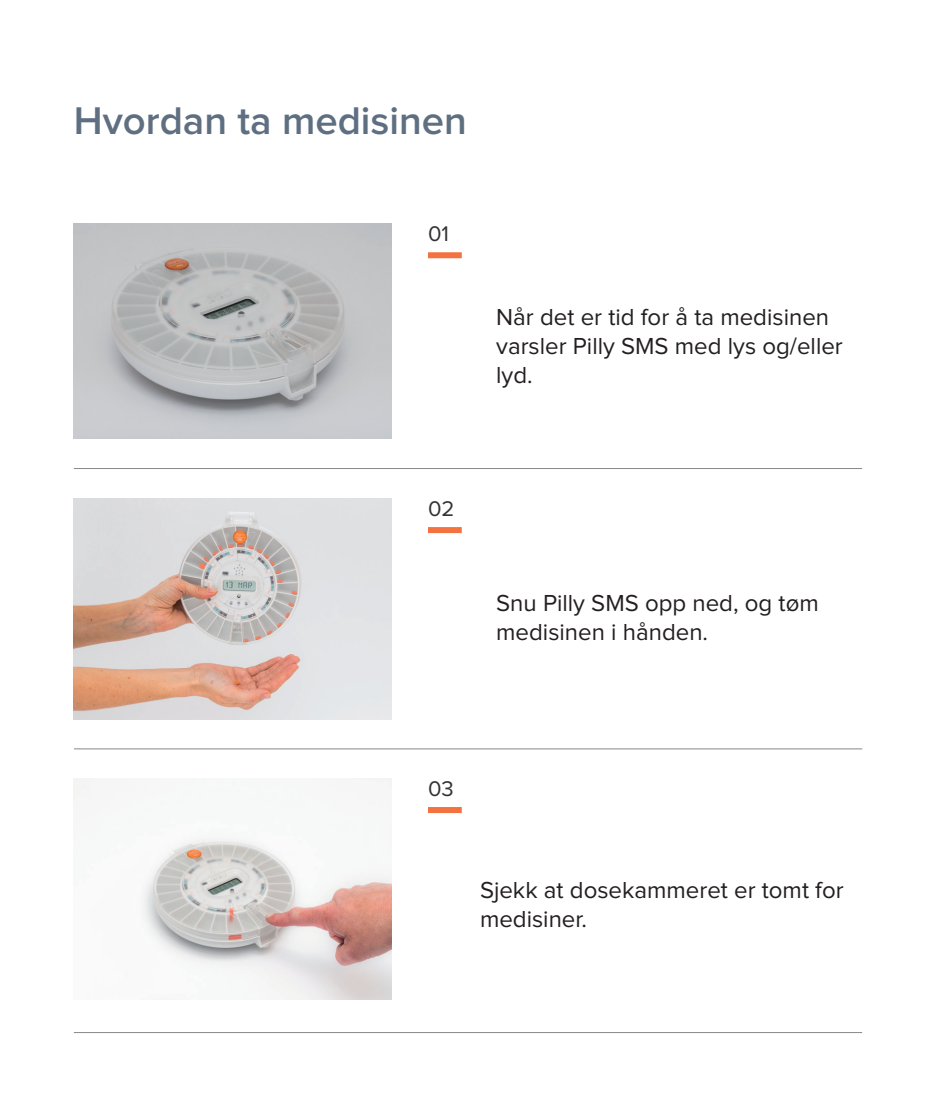
<style>
.page{position:relative;width:936px;height:1106px;background:#fff}
.page>*{position:absolute;margin:0;border:0;box-sizing:border-box;transform-origin:0 0}
.t1{font:600 40px "Proxima Nova";color:#5f6f82}
.t2{font:24px/28.8px "Proxima Nova";color:#231f20}
.t3{font:22px "Proxima Nova";color:#333233}
</style>
<div class="page">
<div style="left:428px;top:252px;width:33px;height:6px;background:#f3723f"></div>
<div style="left:428px;top:527px;width:33px;height:6px;background:#f3723f"></div>
<div style="left:428px;top:807px;width:33px;height:6px;background:#f3723f"></div>
<hr style="left:74px;top:468px;width:788px;height:1px;background:#86888b">
<hr style="left:74px;top:748px;width:788px;height:1px;background:#86888b">
<hr style="left:74px;top:1032px;width:788px;height:1px;background:#86888b">
<img style="left:74px;top:223px;width:317px;height:216px">
<img style="left:74px;top:498px;width:317px;height:221px">
<img style="left:74px;top:778px;width:318px;height:221px">
<h1 class="t1" style="left:74px;top:102px;width:394px">Hvordan ta medisinen</h1>
<p class="t3" style="left:428px;top:223px;width:22px">01</p>
<p class="t2" style="left:496px;top:304px;width:348px">Når det er tid for å ta medisinen varsler Pilly SMS med lys og/eller lyd.</p>
<p class="t3" style="left:428px;top:498px;width:28px">02</p>
<p class="t2" style="left:496px;top:589px;width:324px">Snu Pilly SMS opp ned, og tøm medisinen i hånden.</p>
<p class="t3" style="left:428px;top:778px;width:27px">03</p>
<p class="t2" style="left:480px;top:876px;width:365px">Sjekk at dosekammeret er tomt for medisiner.</p>
</div>
